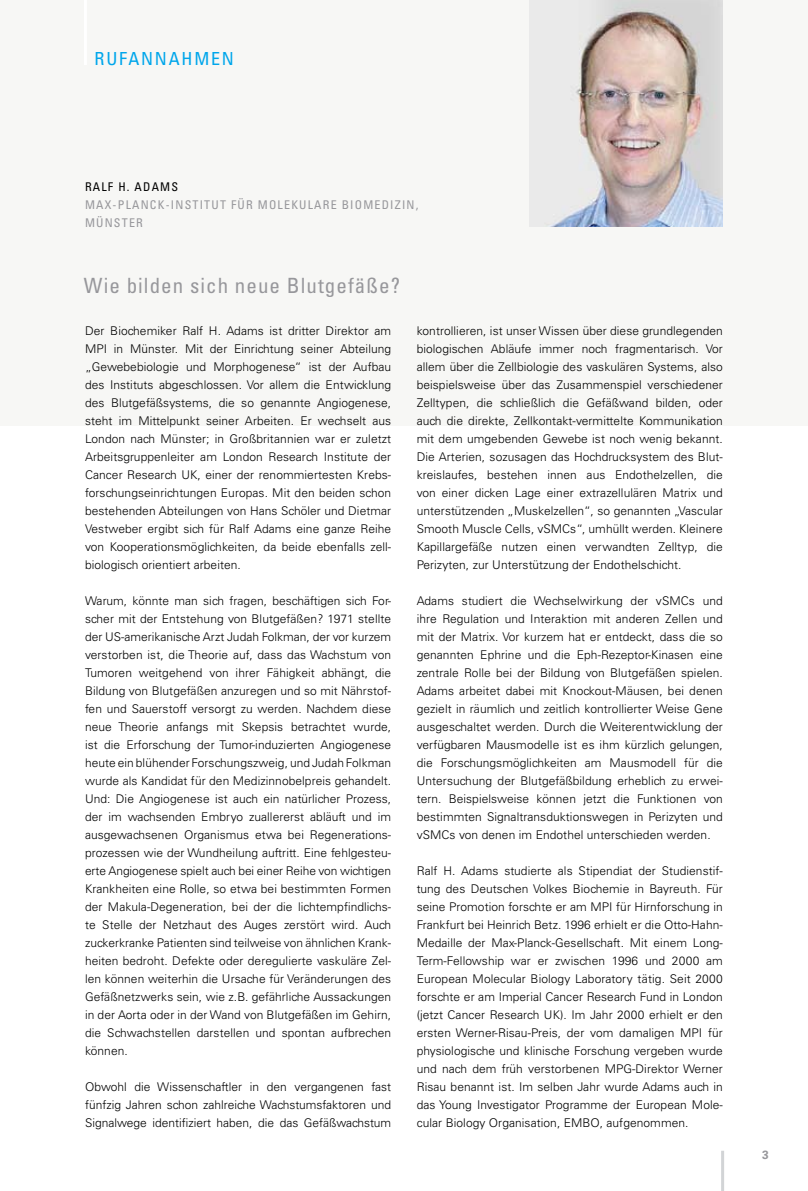
<style>
.page{position:relative;width:808px;height:1191px;background:#fff}
.page>*{position:absolute;margin:0;border:0;box-sizing:border-box;transform-origin:0 0}
.t1{font:condensed 21px "Univers LT";letter-spacing:.05em;color:#97979b}
.t2{font:condensed 18px "Univers LT";letter-spacing:.1em;color:#00a6eb}
.t3{font:300 12px/18px "Univers CE";letter-spacing:.005em;color:#000;text-align:justify}
.t4{font:condensed 12px "Univers LT";letter-spacing:.1em;color:#97979b}
.t5{font:condensed 12px "Univers LT";letter-spacing:.1em;color:#000}
.t6{font:700 12px "Univers CE";color:#97979b}
</style>
<div class="page">
<div style="left:0;top:0;width:808px;height:425px;background:#f7f7f5"></div>
<hr style="left:84px;top:0;width:3px;height:65px;background:#fff">
<hr style="left:721px;top:1150px;width:3px;height:41px;background:#d2d4d6">
<img style="left:529px;top:0;width:194px;height:226px">
<h2 class="t2" style="left:95px;top:48px;width:141px">RUFANNAHM EN</h2>
<p class="t5" style="left:85px;top:179px;width:93px">RALF H. ADAMS</p>
<p class="t4" style="left:85px;top:197px;width:50px">MAX-PLANC</p>
<p class="t4" style="left:158px;top:197px;width:26px">K-INSTIT</p>
<p class="t4" style="left:211px;top:197px;width:105px">UT FÜR MOLEKULARE</p>
<p class="t4" style="left:342px;top:197px;width:56px">BIOMEDIZIN</p>
<p class="t4" style="left:416px;top:197px;width:4px">,</p>
<p class="t4" style="left:85px;top:215px;width:29px">MÜNSTER</p>
<h1 class="t1" style="left:84px;top:272px;width:318px">WIE BILDEN SICH NEUE BLUTGEFÄßE?</h1>
<p class="t3" style="left:85px;top:322px;width:308px">Der Biochemiker Ralf H. Adams ist dritter Direktor am MPI in Münster. Mit der Einrichtung seiner Abteilung „Gewebebiologie und Morphogenese“ ist der Aufbau des Instituts abgeschlossen. Vor allem die Entwicklung des Blutgefäßsystems, die so genannte Angiogenese, steht im Mittelpunkt seiner Arbeiten. Er wechselt aus London nach Münster; in G roßbritannien war er zuletzt Arbeitsgruppenleiter am London Research Institute der Cancer Research UK, einer der renommiertesten Krebs&shy;forschungseinrichtungen Europas. Mit den beiden schon bestehenden Abteilungen von Hans Schöler und Dietmar Vestweber ergibt sich für Ralf Adams eine ganze Reihe von Kooperationsmöglichkeiten, da beide ebenfalls zell&shy;biologisch orientiert arbeiten.</p>
<p class="t3" style="left:85px;top:592px;width:308px">Warum, könnte man sich fragen, beschäftigen sich For&shy;scher mit der Entstehung von Blutgefäßen? 1971 stellte der US-amerikanische Arzt Judah Folkman, der vor kurzem verstorben ist, die Theorie auf, dass das Wachstum von Tumoren weitgehend von ihrer Fähigkeit abhängt, die Bildung von Blutgefäßen anzuregen und so mit Nährstof&shy;fen und Sauerstoff versorgt zu werden. Nachdem diese neue Theorie anfangs mit Skepsis betrachtet wurde, ist die Erforschung der Tumor-induzierten Angiogenese heute ein blühender Forschungszweig, und Judah Folkman wurde als Kandidat für den Medizinnobelpreis gehandelt.<br>Und: Die Angiogenese ist auch ein natürlicher Prozess, der im wachsenden Embryo zuallererst abläuft und im ausgewachsenen Organismus etwa bei Regenerations&shy;prozessen wie der Wundheilung auftritt. Eine fehlgesteu&shy;erte Angiogenese spielt auch bei einer Reihe von wichtigen Krankheiten eine Rolle, so etwa bei bestimmten Formen der Makula-Degeneration, bei der die lichtempfindlichs&shy;te Stelle der Netzhaut des Auges zerstört wird. Auch zuckerkranke Patienten sind teilweise von ähnlichen Krank&shy;heiten bedroht. Defekte oder deregulierte vaskuläre Zel&shy;len können weiterhin die Ursache für Veränderungen des Gefäßnetzwerks sein, wie z.B. gefährliche Aussackungen in der Aorta oder in der Wand von Blutgefäßen im Gehirn, die Schwachstellen darstellen und spontan aufbrechen können.</p>
<p class="t3" style="left:85px;top:1078px;width:308px">Obwohl die Wissenschaftler in den vergangenen fast fünfzig Jahren schon zahlreiche Wachstumsfaktoren und Signalwege identifiziert haben, die das Gefäßwachstum</p>
<p class="t3" style="left:417px;top:322px;width:308px">kontrollieren, ist unser Wissen über diese grundlegenden biologischen Abläufe immer noch fragmentarisch. Vor allem über die Zellbiologie des vaskulären Systems, also beispielsweise über das Zusammenspiel verschiedener Zelltypen, die schließlich die Gefäßwand bilden, oder auch die direkte, Zellkontakt-vermittelte Kommunikation mit dem umgebenden Gewebe ist noch wenig bekannt.<br>Die Arterien, sozusagen das Hochdrucksystem des Blut&shy;kreislaufes, bestehen innen aus Endothelzellen, die von einer dicken Lage einer extrazellulären Matrix und unterstützenden „Muskelzellen“, so genannten „Vascular Smooth Muscle Cells, vSMCs“, umhüllt werden. Kleinere Kapillargefäße nutzen einen verwandten Zelltyp, die Perizyten, zur Unterstützung der Endothelschicht.</p>
<p class="t3" style="left:417px;top:592px;width:308px">Adams studiert die Wechselwirkung der vSMCs und ihre Regulation und Interaktion mit anderen Zellen und mit der Matrix. Vor kurzem hat er entdeckt, dass die so genannten Ephrine und die Eph-Rezeptor-Kinasen eine zentrale Rolle bei der Bildung von Blutgefäßen spielen.<br>Adams arbeitet dabei mit Knockout-Mäusen, bei denen gezielt in räumlich und zeitlich kontrollierter Weise Gene ausgeschaltet werden. Durch die Weiterentwicklung der verfügbaren Mausmodelle ist es ihm kürzlich gelungen, die Forschungsmöglichkeiten am Mausmodell für die Untersuchung der Blutgefäßbildung erheblich zu erwei&shy;tern. Beispielsweise können jetzt die Funktionen von bestimmten Signaltransduktionswegen in Perizyten und vSMCs von denen im Endothel unterschieden werden.</p>
<p class="t3" style="left:417px;top:862px;width:308px">Ralf H. Adams studierte als Stipendiat der Studienstif&shy;tung des Deutschen Volkes Biochemie in Bayreuth. Für seine Promotion forschte er am MPI für Hirnforschung in Frankfurt bei Heinrich Betz. 1996 erhielt er die Otto-Hahn-Medaille der Max-Planck-Gesellschaft. Mit einem Long-Term-Fellowship war er zwischen 1996 und 2000 am European Molecular Biology Laboratory tätig. Seit 2000 forschte er am Imperial Cancer Research Fund in London (jetzt Cancer Research UK). Im Jahr 2000 erhielt er den ersten Werner-Risau-Preis, der vom damaligen MPI für physiologische und klinische Forschung vergeben wurde und nach dem früh verstorbenen MPG-Direktor Werner Risau benannt ist. Im selben Jahr wurde Adams auch in das Young Investigator Programme der European Mole&shy;cular Biology Organisation, EMBO, aufgenommen.</p>
<p class="t6" style="left:762px;top:1148px;width:8px">3</p>
</div>
